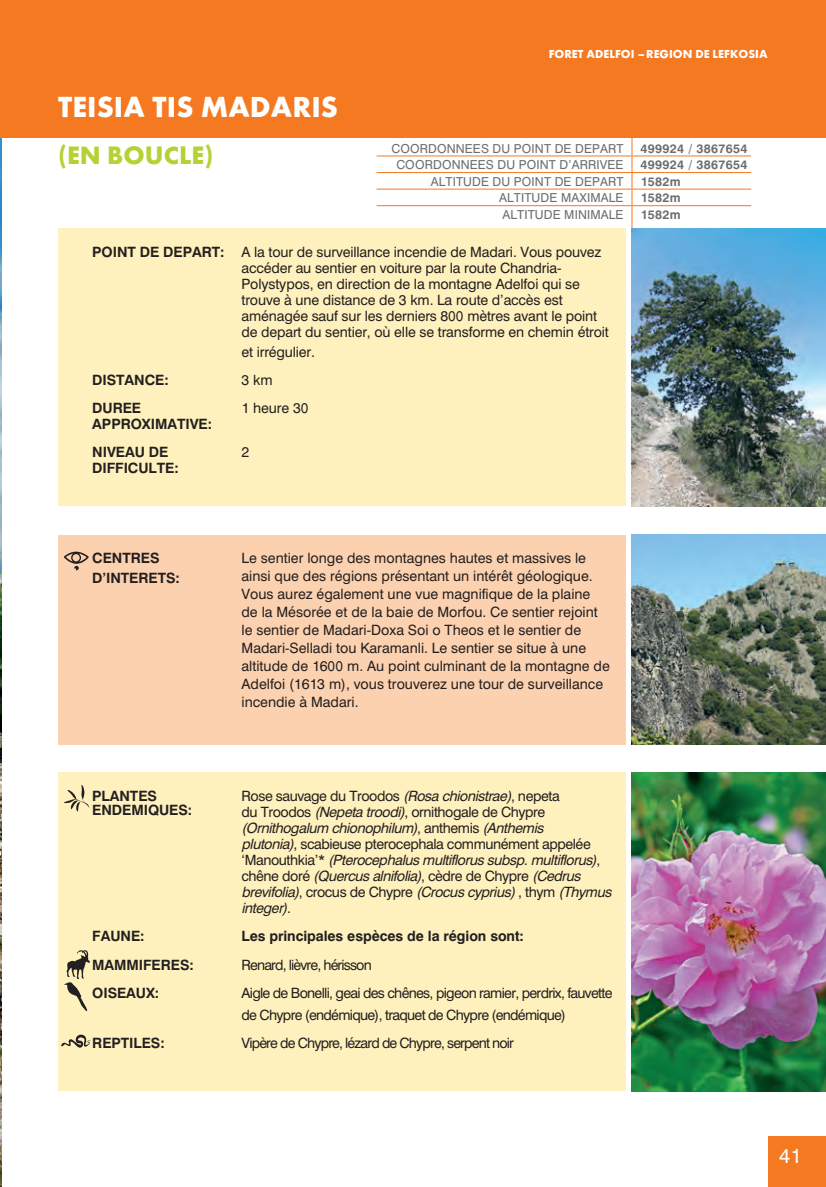
<style>
.page{position:relative;width:826px;height:1187px;background:#fff}
.page>*{position:absolute;margin:0;border:0;box-sizing:border-box;transform-origin:0 0}
.SMALL_SPECTS{font:700 30px "Futura Greek";letter-spacing:-.005em;color:#fff}
.SMALL_SPECTS-2{font:700 26px "Futura Greek";letter-spacing:-.005em;color:#b3d234}
.TITLES_MONOPATIA{font:20px "Mg Helvetica";color:#fff}
.SMALL_SPECTS-3{font:14px/18px "Mg Helvetica";letter-spacing:-.01em;color:#231f20}
.SMALL_SPECTS-4{font:italic 14px/16px "Mg Helvetica";letter-spacing:-.03em;color:#231f20}
.SMALL_SPECTS-5{font:700 14px/16px "Mg Helvetica";letter-spacing:-.005em;color:#231f20}
.SMALL_SPECTS-6{font:14px/22px "Mg Helvetica";letter-spacing:-.05em;color:#231f20}
.SMALL_SPECTS-7{font:14px "Mg Helvetica";letter-spacing:-.06em;color:#231f20}
.SMALL_SPECTS-8{font:12.2px "Mg Helvetica";letter-spacing:.01em;color:#6c6d70}
.SMALL_SPECTS-9{font:700 12.2px "Mg Helvetica";letter-spacing:.025em;color:#6c6d70}
.t1{font:700 12px "Futura Greek";letter-spacing:-.005em;color:#fff}
.s1{font-style:normal}
</style>
<div class="page">
<div style="left:767px;top:1135px;width:58px;height:51px;background:#f47921"></div>
<img style="left:0;top:138px;width:1px;height:1048px">
<div style="left:1px;top:0;width:824px;height:138px;background:#f47921"></div>
<hr style="left:376px;top:155px;width:255px;height:1px;background:#f47921">
<hr style="left:631px;top:155px;width:119px;height:1px;background:#f47921">
<hr style="left:376px;top:172px;width:255px;height:1px;background:#f47921">
<hr style="left:631px;top:172px;width:119px;height:1px;background:#f47921">
<hr style="left:376px;top:189px;width:255px;height:1px;background:#f47921">
<hr style="left:631px;top:189px;width:119px;height:1px;background:#f47921">
<svg style="left:631px;top:138px;width:1px;height:67px"></svg>
<hr style="left:376px;top:205px;width:255px;height:1px;background:#f47921">
<hr style="left:631px;top:205px;width:119px;height:1px;background:#f47921">
<hr style="left:631px;top:206px;width:1px;height:34px;background:#f47921">
<hr style="left:0;top:0;width:1px;height:138px;background:#f47921">
<div style="left:58px;top:534px;width:567px;height:210px;background:#fcd1af"></div>
<svg style="left:64px;top:551px;width:25px;height:19px"></svg>
<img style="left:631px;top:534px;width:194px;height:210px">
<img style="left:631px;top:772px;width:194px;height:319px">
<div style="left:58px;top:772px;width:567px;height:319px;background:#fef1bd"></div>
<svg style="left:64px;top:784px;width:26px;height:28px"></svg>
<svg style="left:64px;top:950px;width:26px;height:61px"></svg>
<svg style="left:61px;top:1034px;width:30px;height:14px"></svg>
<div style="left:58px;top:228px;width:567px;height:278px;background:#fef1bd"></div>
<img style="left:631px;top:228px;width:194px;height:278px">
<p class="SMALL_SPECTS" style="left:58px;top:89px;width:281px">TEISIA TIS MADARIS</p>
<p class="SMALL_SPECTS-2" style="left:58px;top:140px;width:156px">(EN BOUCLE)</p>
<p class="t1" style="left:548px;top:47px;width:220px">FORET ADELFOI – REGION DE LEFKOSIA</p>
<p class="SMALL_SPECTS-8" style="left:391px;top:141px;width:233px">COORDONNEES DU POINT DE DEPART</p>
<p class="SMALL_SPECTS-9" style="left:640px;top:141px;width:108px">499924 / 3867654</p>
<p class="SMALL_SPECTS-8" style="left:396px;top:157px;width:228px">COORDONNEES DU POINT D’ARRIVEE</p>
<p class="SMALL_SPECTS-9" style="left:640px;top:157px;width:108px">499924 / 3867654</p>
<p class="SMALL_SPECTS-8" style="left:430px;top:174px;width:194px">ALTITUDE DU POINT DE DEPART</p>
<p class="SMALL_SPECTS-9" style="left:640px;top:174px;width:42px">1582m</p>
<p class="SMALL_SPECTS-8" style="left:499px;top:190px;width:126px">ALTITUDE MAXIMALE</p>
<p class="SMALL_SPECTS-9" style="left:640px;top:190px;width:42px">1582m</p>
<p class="SMALL_SPECTS-8" style="left:502px;top:207px;width:122px">ALTITUDE MINIMALE</p>
<p class="SMALL_SPECTS-9" style="left:640px;top:207px;width:42px">1582m</p>
<p class="SMALL_SPECTS-5" style="left:92px;top:243px;width:134px">POINT DE DEPART:</p>
<p class="SMALL_SPECTS-3" style="left:241px;top:243px;width:369px;line-height:16px">A la tour de surveillance incendie de Madari. Vous pouvez accéder au sentier en voiture par la route Chandria-Polystypos, en direction de la montagne Adelfoi qui se trouve à une distance de 3 km. La route d’accès est aménagée sauf sur les derniers 800 mètres avant le point de depart du sentier, où elle se transforme en chemin étroit</p>
<p class="SMALL_SPECTS-3" style="left:241px;top:342px;width:75px">et irrégulier.</p>
<p class="SMALL_SPECTS-5" style="left:92px;top:372px;width:78px">DISTANCE:</p>
<p class="SMALL_SPECTS-3" style="left:241px;top:371px;width:33px">3 km</p>
<p class="SMALL_SPECTS-5" style="left:92px;top:400px;width:121px">DUREE<br>APPROXIMATIVE:</p>
<p class="SMALL_SPECTS-3" style="left:241px;top:399px;width:69px">1 heure 30</p>
<p class="SMALL_SPECTS-5" style="left:92px;top:444px;width:88px">NIVEAU DE<br>DIFFICULTE:</p>
<p class="SMALL_SPECTS-3" style="left:241px;top:443px;width:9px">2</p>
<p class="SMALL_SPECTS-5" style="left:92px;top:547px;width:89px;line-height:20px">CENTRES<br>D’INTERETS:</p>
<p class="SMALL_SPECTS-3" style="left:241px;top:548px;width:369px">Le sentier longe des montagnes hautes et massives le ainsi que des régions présentant un intérêt géologique.<br>Vous aurez également une vue magnifique de la plaine de la Mésorée et de la baie de Morfou. Ce sentier rejoint le sentier de Madari-Doxa Soi o Theos et le sentier de Madari-Selladi tou Karamanli. Le sentier se situe à une altitude de 1600 m. Au point culminant de la montagne de Adelfoi (1613 m), vous trouverez une tour de surveillance incendie à Madari.</p>
<p class="SMALL_SPECTS-5" style="left:92px;top:789px;width:101px;line-height:14px">PLANTES<br>ENDEMIQUES:</p>
<p class="SMALL_SPECTS-4" style="left:241px;top:788px;width:371px"><span class="s1">Rose sauvage du Troodos</span> (Rosa chionistrae)<span class="s1">, nepeta<br>du Troodos</span> (Nepeta troodi)<span class="s1">, ornithogale de Chypre </span>(Ornithogalum chionophilum)<span class="s1">, anthemis</span> (Anthemis<br>plutonia)<span class="s1">, scabieuse pterocephala communément appelée ‘Manouthkia’*</span> (Pterocephalus multiflorus subsp. multiflorus)<span class="s1">, chêne doré</span> (Quercus alnifolia)<span class="s1">, cèdre de Chypre</span> (Cedrus brevifolia)<span class="s1">, crocus de Chypre</span> (Crocus cyprius) <span class="s1">, thym</span> (Thymus integer)<span class="s1">.</span></p>
<p class="SMALL_SPECTS-5" style="left:92px;top:928px;width:54px">FAUNE:</p>
<p class="SMALL_SPECTS-5" style="left:241px;top:928px;width:283px">Les principales espèces de la région sont:</p>
<p class="SMALL_SPECTS-5" style="left:92px;top:956px;width:103px">MAMMIFERES:</p>
<p class="SMALL_SPECTS-7" style="left:241px;top:956px;width:132px">Renard, lièvre, hérisson</p>
<p class="SMALL_SPECTS-5" style="left:92px;top:984px;width:68px">OISEAUX:</p>
<p class="SMALL_SPECTS-6" style="left:241px;top:981px;width:372px">Aigle de Bonelli, geai des chênes, pigeon ramier, perdrix, fauvette de Chypre (endémique), traquet de Chypre (endémique)</p>
<p class="SMALL_SPECTS-5" style="left:92px;top:1034px;width:74px">REPTILES:</p>
<p class="SMALL_SPECTS-7" style="left:241px;top:1034px;width:274px">Vipère de Chypre, lézard de Chypre, serpent noir</p>
<p class="TITLES_MONOPATIA" style="left:778px;top:1143px;width:24px">41</p>
</div>
